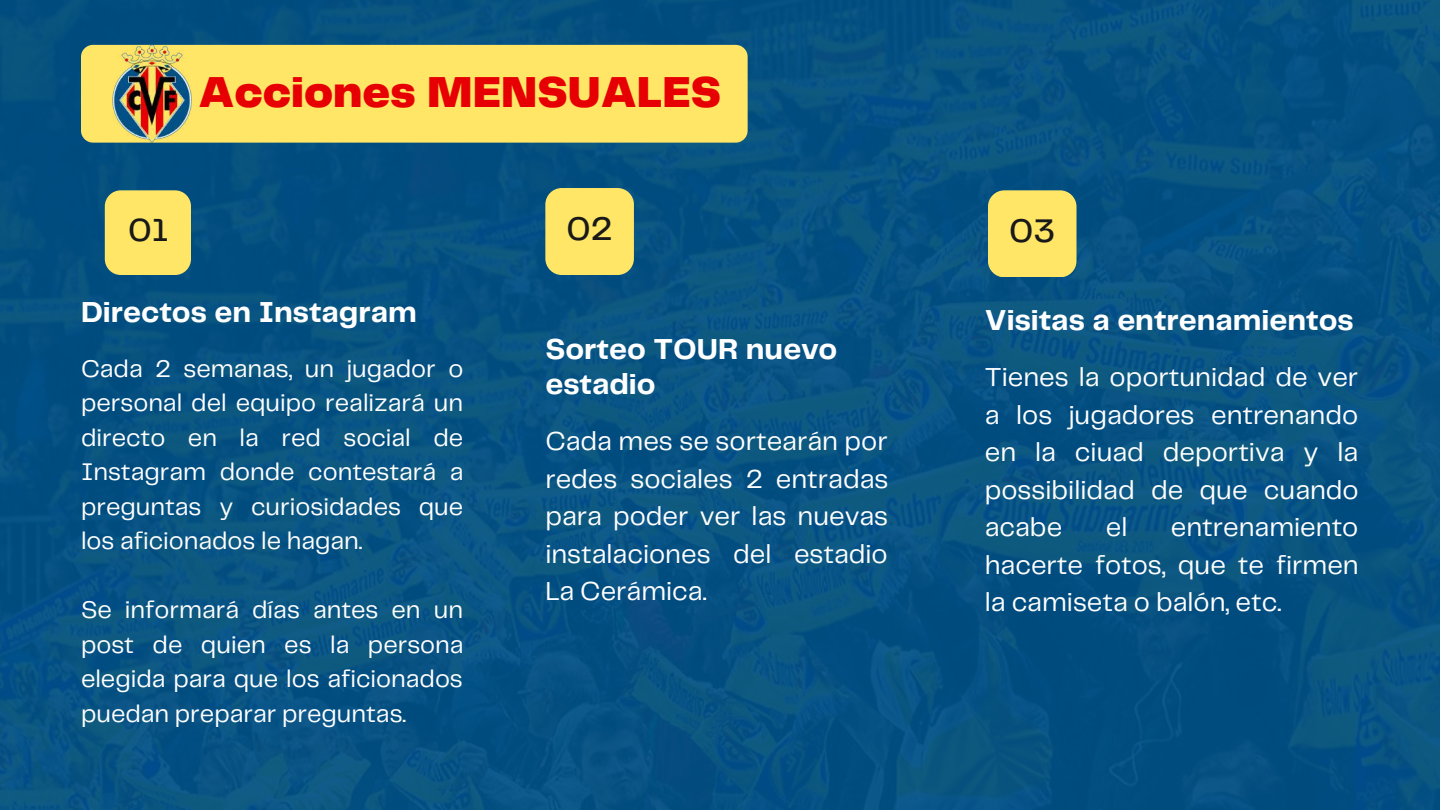
<style>
.page{position:relative;width:1440px;height:810px;background:#fff}
.page>*{position:absolute;margin:0;border:0;box-sizing:border-box;transform-origin:0 0}
.t1{font:900 45px "Telegraf";color:#e60004}
.t2{font:500 34px "Telegraf";color:#191919}
.t3{font:500 33.2px "Telegraf";color:#191919}
.t4{font:700 30px/35.2px "Telegraf";color:#fff}
.t5{font:27px/37.5px "Telegraf";color:#fff;text-align:justify}
.t6{font:25px/34.5px "Telegraf";color:#fff;text-align:justify}
</style>
<div class="page">
<img style="left:0;top:0;width:1440px;height:810px">
<div style="left:81px;top:45px;width:667px;height:98px;background:#ffe667;border-radius:12px"></div>
<img style="left:113px;top:45px;width:79px;height:97px">
<div style="left:105px;top:190px;width:86px;height:85px;background:#ffe667;border-radius:16px"></div>
<div style="left:545px;top:188px;width:89px;height:87px;background:#ffe667;border-radius:16px"></div>
<div style="left:988px;top:190px;width:89px;height:87px;background:#ffe667;border-radius:16px"></div>
<h1 class="t1" style="left:199px;top:72px;width:524px">Acciones MENSUALES</h1>
<p class="t3" style="left:128px;top:216px;width:42px">01</p>
<p class="t2" style="left:566px;top:214px;width:48px">02</p>
<p class="t2" style="left:1009px;top:216px;width:48px">03</p>
<p class="t4" style="left:81px;top:296px;width:337px">Directos en Instagram</p>
<p class="t4" style="left:985px;top:304px;width:370px">Visitas a entrenamientos</p>
<p class="t5" style="left:985px;top:360px;width:376px">Tienes la oportunidad de ver a los jugadores entrenando en la ciuad deportiva y la possibilidad de que cuando acabe</p>
<p class="t4" style="left:545px;top:333px;width:294px">Sorteo TOUR nuevo estadio</p>
<p class="t5" style="left:545px;top:424px;width:345px">Cada mes se sortearán por redes sociales 2 entradas para poder ver las nuevas instalaciones del estadio La Cerámica.</p>
<p class="t6" style="left:81px;top:353px;width:384px">Cada 2 semanas, un jugador o personal del equipo realizará un directo en la red social de Instagram donde contestará a preguntas y curiosidades que los aficionados le hagan.</p>
<p class="t5" style="left:1106px;top:510px;width:23px">el</p>
<p class="t5" style="left:985px;top:510px;width:375px;text-indent:186px">entrenamiento hacerte fotos, que te firmen la camiseta o balón, etc.</p>
<p class="t6" style="left:81px;top:594px;width:384px">Se informará días antes en un post de quien es la persona elegida para que los aficionados puedan preparar preguntas.</p>
</div>
